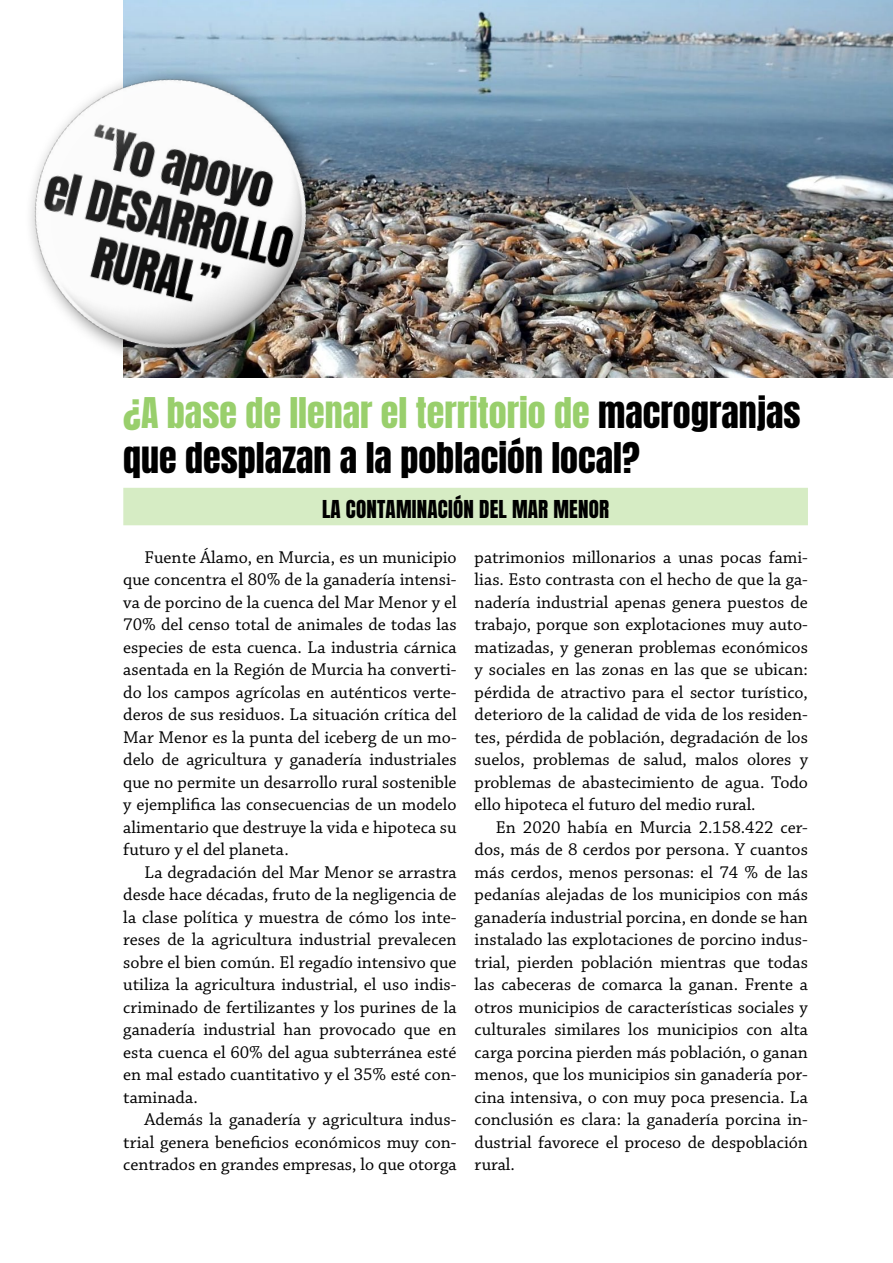
<style>
.page{position:relative;width:893px;height:1263px;background:#fff}
.page>*{position:absolute;margin:0;border:0;box-sizing:border-box;transform-origin:0 0}
.t1{font:36px/45px "Anton";color:#000}
.t2{font:21px "Anton";letter-spacing:.01em;color:#000}
.t3{font:18px/22.5px "Chaparral Pro";color:#000;text-align:justify}
.s1{color:#99cf6c}
</style>
<div class="page">
<div style="left:123px;top:488px;width:685px;height:37px;background:#d6ecc4"></div>
<img style="left:123px;top:0;width:769px;height:377px">
<img style="left:30px;top:25px;width:328px;height:353px">
<h1 class="t1" style="left:123px;top:393px;width:679px"><span class="s1">¿A base de llenar el territorio de</span> macrogranjas que desplazan a la población local?</h1>
<p class="t2" style="left:322px;top:498px;width:289px">LA CONTAMINACIÓN DEL MAR MENOR</p>
<p class="t3" style="left:123px;top:546px;width:335px;text-indent:21px">Fuente Álamo, en Murcia, es un municipio que concentra el 80% de la ganadería intensi&shy;va de porcino de la cuenca del Mar Menor y el 70% del censo total de animales de todas las especies de esta cuenca. La industria cárnica asentada en la Región de Murcia ha converti&shy;do los campos agrícolas en auténticos verte&shy;deros de sus residuos. La situación crítica del Mar Menor es la punta del iceberg de un mo&shy;delo de agricultura y ganadería industriales que no permite un desarrollo rural sostenible y ejemplifica las consecuencias de un modelo alimentario que destruye la vida e hipoteca su futuro y el del planeta.</p>
<p class="t3" style="left:123px;top:861px;width:335px;text-indent:21px">La degradación del Mar Menor se arrastra desde hace décadas, fruto de la negligencia de la clase política y muestra de cómo los inte&shy;reses de la agricultura industrial prevalecen sobre el bien común. El regadío intensivo que utiliza la agricultura industrial, el uso indis&shy;criminado de fertilizantes y los purines de la ganadería industrial han provocado que en esta cuenca el 60% del agua subterránea esté en mal estado cuantitativo y el 35% esté con&shy;taminada.</p>
<p class="t3" style="left:123px;top:1109px;width:335px;text-indent:21px">Además la ganadería y agricultura indus&shy;trial genera beneficios económicos muy con&shy;centrados en grandes empresas, lo que otorga</p>
<p class="t3" style="left:475px;top:546px;width:335px">patrimonios millonarios a unas pocas fami&shy;lias. Esto contrasta con el hecho de que la ga&shy;nadería industrial apenas genera puestos de trabajo, porque son explotaciones muy auto&shy;matizadas, y generan problemas económicos y sociales en las zonas en las que se ubican: pérdida de atractivo para el sector turístico, deterioro de la calidad de vida de los residen&shy;tes, pérdida de población, degradación de los suelos, problemas de salud, malos olores y problemas de abastecimiento de agua. Todo ello hipoteca el futuro del medio rural.</p>
<p class="t3" style="left:475px;top:816px;width:335px;text-indent:21px">En 2020 había en Murcia 2.158.422 cer&shy;dos, más de 8 cerdos por persona. Y cuantos más cerdos, menos personas: el 74 % de las pedanías alejadas de los municipios con más ganadería industrial porcina, en donde se han instalado las explotaciones de porcino indus&shy;trial, pierden población mientras que todas las cabeceras de comarca la ganan. Frente a otros municipios de características sociales y culturales similares los municipios con alta carga porcina pierden más población, o ganan menos, que los municipios sin ganadería por&shy;cina intensiva, o con muy poca presencia. La conclusión es clara: la ganadería porcina in&shy;dustrial favorece el proceso de despoblación rural.</p>
</div>
